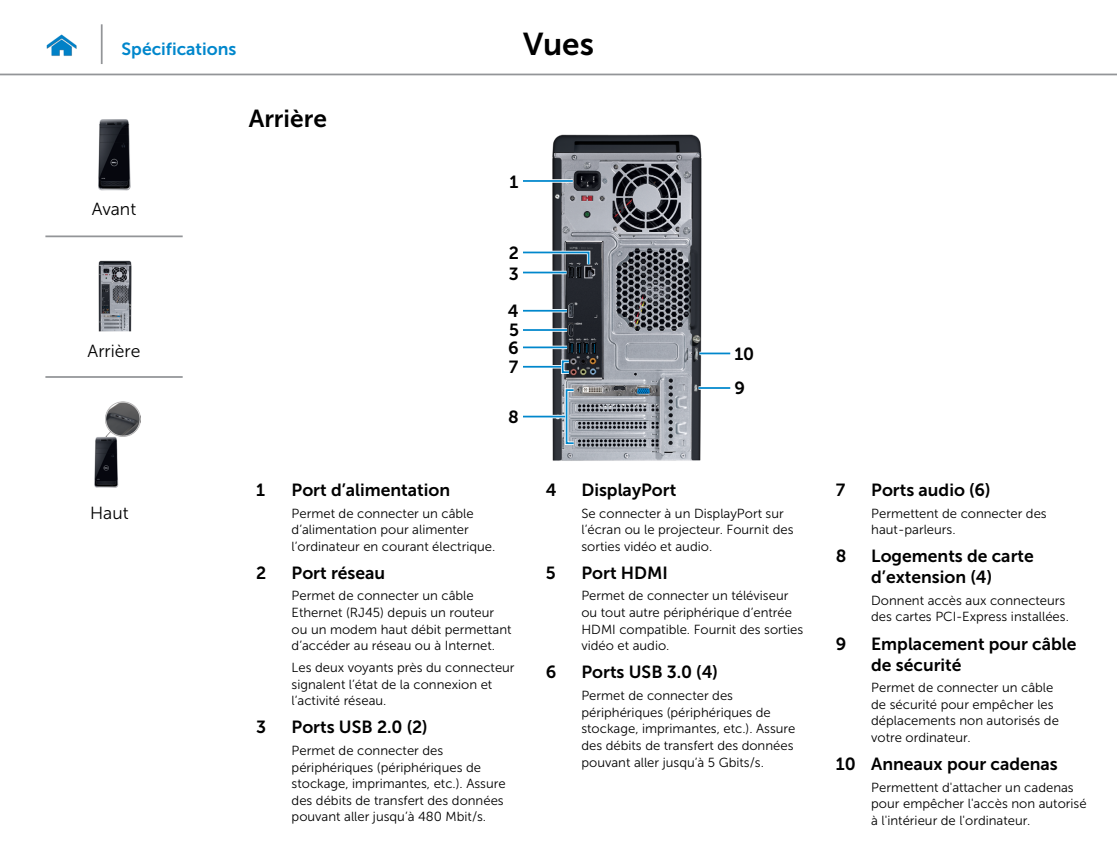
<style>
.page{position:relative;width:1117px;height:844px;background:#fff}
.page>*{position:absolute;margin:0;border:0;box-sizing:border-box;transform-origin:0 0}
.t1{font:31.5px "Museo Sans For Dell 700";color:#000}
.Head2{font:24.5px "Museo Sans For Dell 700";color:#000}
.Callout_Head{font:17.5px/21px "Museo Sans For Dell 700";color:#000}
.t2{font:17.5px "Museo Sans For Dell 300";color:#000}
.t3{font:17.5px "Museo Sans For Dell 700";color:#0087cc}
.Callout-L{font:17.5px "Museo Sans For Dell 700";color:#000}
.Callout_description{font:13.12px/16.6px "Museo Sans For Dell 300";color:#000}
</style>
<div class="page">
<hr style="left:0;top:74px;width:1116px;height:1px;background:#939598">
<img style="left:46px;top:34px;width:31px;height:22px">
<img style="left:552px;top:134px;width:150px;height:327px">
<svg style="left:699px;top:351px;width:31px;height:4px"></svg>
<hr style="left:699px;top:352px;width:31px;height:2px;background:#0087cc">
<div style="left:564px;top:388px;width:11px;height:57px;border:4px solid #fff"></div>
<div style="left:565px;top:389px;width:9px;height:55px;border:2px solid #0087cc"></div>
<svg style="left:523px;top:414px;width:42px;height:4px"></svg>
<hr style="left:523px;top:415px;width:42px;height:2px;background:#0087cc">
<hr style="left:698px;top:386px;width:32px;height:3px;background:#fff">
<hr style="left:698px;top:387px;width:32px;height:2px;background:#0087cc">
<hr style="left:523px;top:309px;width:44px;height:3px;background:#fff">
<hr style="left:523px;top:310px;width:44px;height:1px;background:#0087cc">
<svg style="left:552px;top:179px;width:20px;height:4px"></svg>
<hr style="left:523px;top:180px;width:49px;height:2px;background:#0087cc">
<hr style="left:523px;top:271px;width:43px;height:3px;background:#fff">
<hr style="left:523px;top:271px;width:43px;height:2px;background:#0087cc">
<svg style="left:523px;top:345px;width:44px;height:4px"></svg>
<hr style="left:523px;top:346px;width:44px;height:2px;background:#0087cc">
<div style="left:560px;top:359px;width:10px;height:15px;border:4px solid #fff"></div>
<div style="left:561px;top:360px;width:8px;height:13px;border:2px solid #0087cc"></div>
<hr style="left:523px;top:365px;width:38px;height:3px;background:#fff">
<hr style="left:523px;top:366px;width:38px;height:1px;background:#0087cc">
<svg style="left:523px;top:249px;width:69px;height:19px"></svg>
<hr style="left:523px;top:328px;width:44px;height:3px;background:#fff">
<hr style="left:523px;top:329px;width:44px;height:2px;background:#0087cc">
<hr style="left:101px;top:24px;width:2px;height:40px;background:#939598">
<img style="left:98px;top:119px;width:33px;height:71px">
<img style="left:98px;top:260px;width:34px;height:71px">
<hr style="left:45px;top:235px;width:138px;height:2px;background:#939598">
<hr style="left:45px;top:376px;width:138px;height:2px;background:#939598">
<img style="left:94px;top:401px;width:46px;height:86px">
<h3 class="t3" style="left:122px;top:39px;width:116px">Spécifications</h3>
<h1 class="t1" style="left:523px;top:26px;width:72px">Vues</h1>
<h3 class="t2" style="left:92px;top:200px;width:46px">Avant</h3>
<h3 class="t2" style="left:88px;top:341px;width:54px">Arrière</h3>
<h3 class="t2" style="left:90px;top:503px;width:40px">Haut</h3>
<p class="Head2" style="left:249px;top:104px;width:80px">Arrière</p>
<p class="Callout-L" style="left:509px;top:173px;width:10px">1</p>
<p class="Callout-L" style="left:508px;top:243px;width:12px">2</p>
<p class="Callout-L" style="left:509px;top:264px;width:12px">3</p>
<p class="Callout-L" style="left:507px;top:301px;width:12px">4</p>
<p class="Callout-L" style="left:509px;top:320px;width:11px">5</p>
<p class="Callout-L" style="left:508px;top:338px;width:12px">6</p>
<p class="Callout-L" style="left:508px;top:357px;width:11px">7</p>
<p class="Callout-L" style="left:508px;top:406px;width:12px">8</p>
<p class="Callout_Head" style="left:256px;top:479px;width:10px">1</p>
<p class="Callout_Head" style="left:291px;top:479px;width:160px">Port d’alimentation</p>
<p class="Callout_description" style="left:291px;top:504px;width:205px">Permet de connecter un câble d’alimentation pour alimenter l’ordinateur en courant électrique.</p>
<p class="Callout_Head" style="left:256px;top:562px;width:12px">2</p>
<p class="Callout_Head" style="left:291px;top:562px;width:95px">Port réseau</p>
<p class="Callout_description" style="left:291px;top:587px;width:221px">Permet de connecter un câble<br>Ethernet (RJ45) depuis un routeur ou un modem haut débit permettant d’accéder au réseau ou à Internet.</p>
<p class="Callout_description" style="left:291px;top:659px;width:224px">Les deux voyants près du connecteur signalent l’état de la connexion et l’activité réseau.</p>
<p class="Callout_Head" style="left:256px;top:716px;width:12px">3</p>
<p class="Callout_Head" style="left:291px;top:716px;width:138px">Ports USB 2.0 (2)</p>
<p class="Callout_description" style="left:291px;top:742px;width:215px">Permet de connecter des périphériques (périphériques de stockage, imprimantes, etc.). Assure des débits de transfert des données pouvant aller jusqu’à 480 Mbit/s.</p>
<p class="Callout-L" style="left:734px;top:343px;width:21px">10</p>
<p class="Callout-L" style="left:734px;top:378px;width:12px">9</p>
<p class="Callout_Head" style="left:546px;top:479px;width:12px">4</p>
<p class="Callout_Head" style="left:581px;top:479px;width:96px">DisplayPort</p>
<p class="Callout_description" style="left:581px;top:504px;width:213px">Se connecter à un DisplayPort sur l’écran ou le projecteur. Fournit des sorties vidéo et audio.</p>
<p class="Callout_Head" style="left:546px;top:562px;width:11px">5</p>
<p class="Callout_Head" style="left:581px;top:562px;width:88px">Port HDMI</p>
<p class="Callout_description" style="left:581px;top:587px;width:223px">Permet de connecter un téléviseur ou tout autre périphérique d’entrée<br>HDMI compatible. Fournit des sorties vidéo et audio.</p>
<p class="Callout_Head" style="left:546px;top:661px;width:12px">6</p>
<p class="Callout_Head" style="left:581px;top:661px;width:138px">Ports USB 3.0 (4)</p>
<p class="Callout_description" style="left:581px;top:687px;width:215px">Permet de connecter des périphériques (périphériques de stockage, imprimantes, etc.). Assure des débits de transfert des données pouvant aller jusqu’à 5 Gbits/s.</p>
<p class="Callout_Head" style="left:835px;top:479px;width:11px">7</p>
<p class="Callout_Head" style="left:871px;top:479px;width:121px">Ports audio (6)</p>
<p class="Callout_description" style="left:871px;top:504px;width:177px">Permettent de connecter des haut-parleurs.</p>
<p class="Callout_Head" style="left:835px;top:545px;width:12px">8</p>
<p class="Callout_Head" style="left:871px;top:545px;width:164px">Logements de carte d’extension (4)</p>
<p class="Callout_description" style="left:871px;top:592px;width:199px">Donnent accès aux connecteurs des cartes PCI-Express installées.</p>
<p class="Callout_Head" style="left:835px;top:632px;width:12px">9</p>
<p class="Callout_Head" style="left:871px;top:632px;width:207px">Emplacement pour câble de sécurité</p>
<p class="Callout_description" style="left:871px;top:679px;width:189px">Permet de connecter un câble de sécurité pour empêcher les déplacements non autorisés de votre ordinateur.</p>
<p class="Callout_Head" style="left:835px;top:753px;width:21px">10</p>
<p class="Callout_Head" style="left:871px;top:753px;width:188px">Anneaux pour cadenas</p>
<p class="Callout_description" style="left:871px;top:778px;width:217px">Permettent d'attacher un cadenas pour empêcher l'accès non autorisé à l'intérieur de l'ordinateur.</p>
</div>
